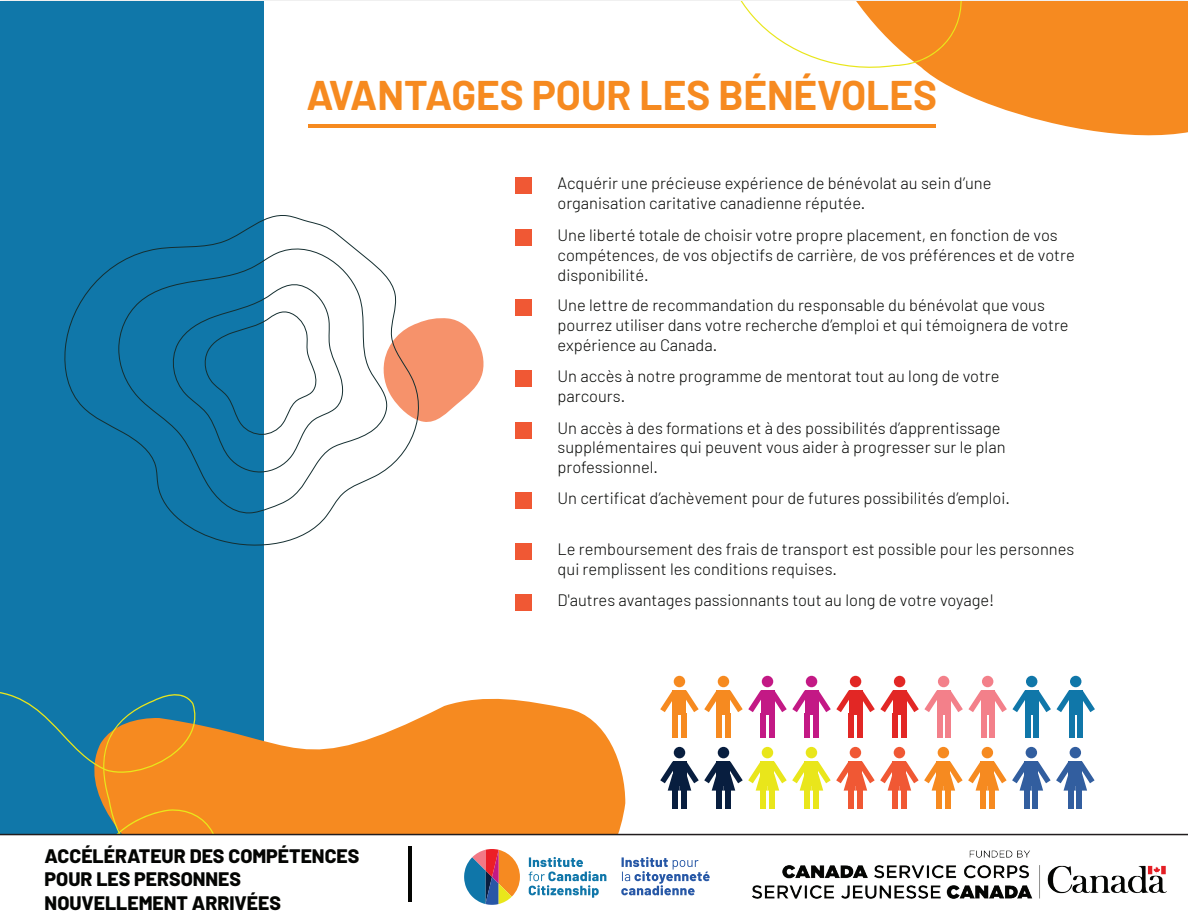
<style>
.page{position:relative;width:1188px;height:918px;background:#fff}
.page>*{position:absolute;margin:0;border:0;box-sizing:border-box;transform-origin:0 0}
.t1{font:700 40.5px "Barlow";color:#f68a20}
.t2{font:800 19.5px/23.4px "Barlow";color:#040503}
.t3{font:300 16.5px/19.8px "Barlow";color:#040503}
</style>
<div class="page">
<svg style="left:763px;top:1px;width:425px;height:135px;fill:#f68a20"></svg>
<svg style="left:740px;top:1px;width:224px;height:73px"></svg>
<div style="left:0;top:1px;width:263px;height:834px;background:#1077a9"></div>
<svg style="left:222px;top:693px;width:403px;height:141px;fill:#f68a20"></svg>
<svg style="left:0;top:692px;width:222px;height:142px"></svg>
<div style="left:673px;top:690px;width:13px;height:25px;background:#f68a20"></div>
<div style="left:673px;top:713px;width:5px;height:25px;background:#f68a20"></div>
<div style="left:681px;top:713px;width:5px;height:25px;background:#f68a20"></div>
<div style="left:674px;top:676px;width:11px;height:11px;background:#f68a20;border-radius:50%"></div>
<div style="left:717px;top:690px;width:13px;height:25px;background:#f68a20"></div>
<div style="left:717px;top:713px;width:5px;height:25px;background:#f68a20"></div>
<div style="left:725px;top:713px;width:5px;height:25px;background:#f68a20"></div>
<div style="left:718px;top:676px;width:11px;height:11px;background:#f68a20;border-radius:50%"></div>
<div style="left:761px;top:690px;width:13px;height:25px;background:#c31985"></div>
<div style="left:761px;top:713px;width:5px;height:25px;background:#c31985"></div>
<div style="left:769px;top:713px;width:5px;height:25px;background:#c31985"></div>
<div style="left:762px;top:676px;width:11px;height:11px;background:#c31985;border-radius:50%"></div>
<div style="left:805px;top:690px;width:13px;height:25px;background:#c31985"></div>
<div style="left:805px;top:713px;width:5px;height:25px;background:#c31985"></div>
<div style="left:813px;top:713px;width:5px;height:25px;background:#c31985"></div>
<div style="left:806px;top:676px;width:11px;height:11px;background:#c31985;border-radius:50%"></div>
<div style="left:849px;top:690px;width:13px;height:25px;background:#e22725"></div>
<div style="left:849px;top:713px;width:5px;height:25px;background:#e22725"></div>
<div style="left:857px;top:713px;width:5px;height:25px;background:#e22725"></div>
<div style="left:850px;top:676px;width:11px;height:11px;background:#e22725;border-radius:50%"></div>
<div style="left:893px;top:690px;width:13px;height:25px;background:#e22725"></div>
<div style="left:893px;top:713px;width:5px;height:25px;background:#e22725"></div>
<div style="left:901px;top:713px;width:5px;height:25px;background:#e22725"></div>
<div style="left:894px;top:676px;width:11px;height:11px;background:#e22725;border-radius:50%"></div>
<div style="left:937px;top:690px;width:13px;height:25px;background:#f3808a"></div>
<div style="left:937px;top:713px;width:5px;height:25px;background:#f3808a"></div>
<div style="left:945px;top:713px;width:5px;height:25px;background:#f3808a"></div>
<svg style="left:660px;top:690px;width:277px;height:22px"></svg>
<div style="left:938px;top:676px;width:11px;height:11px;background:#f3808a;border-radius:50%"></div>
<div style="left:981px;top:690px;width:14px;height:25px;background:#f3808a"></div>
<div style="left:981px;top:713px;width:5px;height:25px;background:#f3808a"></div>
<div style="left:989px;top:713px;width:6px;height:25px;background:#f3808a"></div>
<svg style="left:950px;top:690px;width:31px;height:22px"></svg>
<div style="left:982px;top:676px;width:11px;height:11px;background:#f3808a;border-radius:50%"></div>
<div style="left:1025px;top:690px;width:14px;height:25px;background:#1077a9"></div>
<div style="left:1025px;top:713px;width:5px;height:25px;background:#1077a9"></div>
<div style="left:1033px;top:713px;width:6px;height:25px;background:#1077a9"></div>
<svg style="left:995px;top:690px;width:30px;height:22px"></svg>
<div style="left:1026px;top:676px;width:11px;height:11px;background:#1077a9;border-radius:50%"></div>
<svg style="left:1039px;top:691px;width:12px;height:21px"></svg>
<div style="left:1069px;top:690px;width:14px;height:25px;background:#1077a9"></div>
<div style="left:1069px;top:713px;width:5px;height:25px;background:#1077a9"></div>
<div style="left:1077px;top:713px;width:6px;height:25px;background:#1077a9"></div>
<svg style="left:1057px;top:690px;width:12px;height:22px"></svg>
<div style="left:1070px;top:676px;width:11px;height:11px;background:#1077a9;border-radius:50%"></div>
<svg style="left:1083px;top:691px;width:12px;height:21px"></svg>
<div style="left:673px;top:784px;width:5px;height:25px;background:#081e3f"></div>
<div style="left:681px;top:784px;width:5px;height:25px;background:#081e3f"></div>
<div style="left:674px;top:747px;width:11px;height:11px;background:#081e3f;border-radius:50%"></div>
<div style="left:717px;top:784px;width:5px;height:25px;background:#081e3f"></div>
<div style="left:725px;top:784px;width:5px;height:25px;background:#081e3f"></div>
<div style="left:718px;top:747px;width:11px;height:11px;background:#081e3f;border-radius:50%"></div>
<div style="left:761px;top:784px;width:5px;height:25px;background:#e9e61b"></div>
<div style="left:769px;top:784px;width:5px;height:25px;background:#e9e61b"></div>
<div style="left:762px;top:747px;width:11px;height:11px;background:#e9e61b;border-radius:50%"></div>
<div style="left:805px;top:784px;width:5px;height:25px;background:#e9e61b"></div>
<div style="left:813px;top:784px;width:5px;height:25px;background:#e9e61b"></div>
<div style="left:806px;top:747px;width:11px;height:11px;background:#e9e61b;border-radius:50%"></div>
<div style="left:849px;top:784px;width:5px;height:25px;background:#f05834"></div>
<div style="left:857px;top:784px;width:5px;height:25px;background:#f05834"></div>
<div style="left:850px;top:747px;width:11px;height:11px;background:#f05834;border-radius:50%"></div>
<div style="left:893px;top:784px;width:5px;height:25px;background:#f05834"></div>
<div style="left:901px;top:784px;width:5px;height:25px;background:#f05834"></div>
<div style="left:894px;top:747px;width:11px;height:11px;background:#f05834;border-radius:50%"></div>
<div style="left:937px;top:784px;width:5px;height:25px;background:#f68a20"></div>
<div style="left:945px;top:784px;width:5px;height:25px;background:#f68a20"></div>
<div style="left:938px;top:747px;width:11px;height:11px;background:#f68a20;border-radius:50%"></div>
<div style="left:981px;top:784px;width:5px;height:25px;background:#f68a20"></div>
<div style="left:989px;top:784px;width:5px;height:25px;background:#f68a20"></div>
<div style="left:982px;top:747px;width:11px;height:11px;background:#f68a20;border-radius:50%"></div>
<div style="left:1025px;top:784px;width:5px;height:25px;background:#325e9f"></div>
<div style="left:1033px;top:784px;width:5px;height:25px;background:#325e9f"></div>
<div style="left:1026px;top:747px;width:11px;height:11px;background:#325e9f;border-radius:50%"></div>
<div style="left:1068px;top:784px;width:6px;height:25px;background:#325e9f"></div>
<div style="left:1077px;top:784px;width:5px;height:25px;background:#325e9f"></div>
<div style="left:1070px;top:747px;width:11px;height:11px;background:#325e9f;border-radius:50%"></div>
<svg style="left:660px;top:761px;width:435px;height:30px"></svg>
<hr style="left:308px;top:124px;width:628px;height:3px;background:#f68a20">
<svg style="left:429px;top:318px;width:55px;height:104px"></svg>
<svg style="left:64px;top:213px;width:365px;height:338px"></svg>
<svg style="left:118px;top:238px;width:269px;height:276px"></svg>
<svg style="left:169px;top:280px;width:175px;height:193px"></svg>
<div style="left:516px;top:178px;width:16px;height:16px;background:#f05834"></div>
<div style="left:516px;top:230px;width:16px;height:16px;background:#f05834"></div>
<div style="left:516px;top:300px;width:16px;height:16px;background:#f05834"></div>
<div style="left:516px;top:422px;width:16px;height:16px;background:#f05834"></div>
<div style="left:516px;top:492px;width:16px;height:17px;background:#f05834"></div>
<div style="left:516px;top:594px;width:16px;height:16px;background:#f05834"></div>
<div style="left:516px;top:543px;width:16px;height:17px;background:#f05834"></div>
<div style="left:516px;top:370px;width:16px;height:16px;background:#f05834"></div>
<svg style="left:464px;top:849px;width:56px;height:56px"></svg>
<svg style="left:529px;top:857px;width:77px;height:41px"></svg>
<svg style="left:621px;top:857px;width:89px;height:38px"></svg>
<img style="left:734px;top:833px;width:444px;height:66px">
<hr style="left:408px;top:846px;width:4px;height:56px;background:#040503">
<hr style="left:0;top:834px;width:1188px;height:1px;background:#211d1e">
<h1 class="t1" style="left:307px;top:70px;width:632px">AVANTAGES POUR LES BÉNÉVOLES</h1>
<p class="t3" style="left:558px;top:173px;width:435px">Acquérir une précieuse expérience de bénévolat au sein d’une organisation caritative canadienne réputée.</p>
<p class="t3" style="left:558px;top:225px;width:519px">Une liberté totale de choisir votre propre placement, en fonction de vos compétences, de vos objectifs de carrière, de vos préférences et de votre disponibilité.</p>
<p class="t3" style="left:558px;top:295px;width:513px">Une lettre de recommandation du responsable du bénévolat que vous pourrez utiliser dans votre recherche d’emploi et qui témoignera de votre expérience au Canada.</p>
<p class="t3" style="left:558px;top:365px;width:444px">Un accès à notre programme de mentorat tout au long de votre parcours.</p>
<p class="t3" style="left:558px;top:417px;width:450px">Un accès à des formations et à des possibilités d’apprentissage supplémentaires qui peuvent vous aider à progresser sur le plan professionnel.</p>
<p class="t3" style="left:558px;top:488px;width:454px">Un certificat d’achèvement pour de futures possibilités d’emploi.</p>
<p class="t3" style="left:558px;top:539px;width:518px">Le remboursement des frais de transport est possible pour les personnes qui remplissent les conditions requises.</p>
<p class="t2" style="left:45px;top:844px;width:316px">ACCÉLÉRATEUR DES COMPÉTENCES<br>POUR LES PERSONNES<br>NOUVELLEMENT ARRIVÉES</p>
<p class="t3" style="left:558px;top:590px;width:438px">D'autres avantages passionnants tout au long de votre voyage!</p>
</div>
